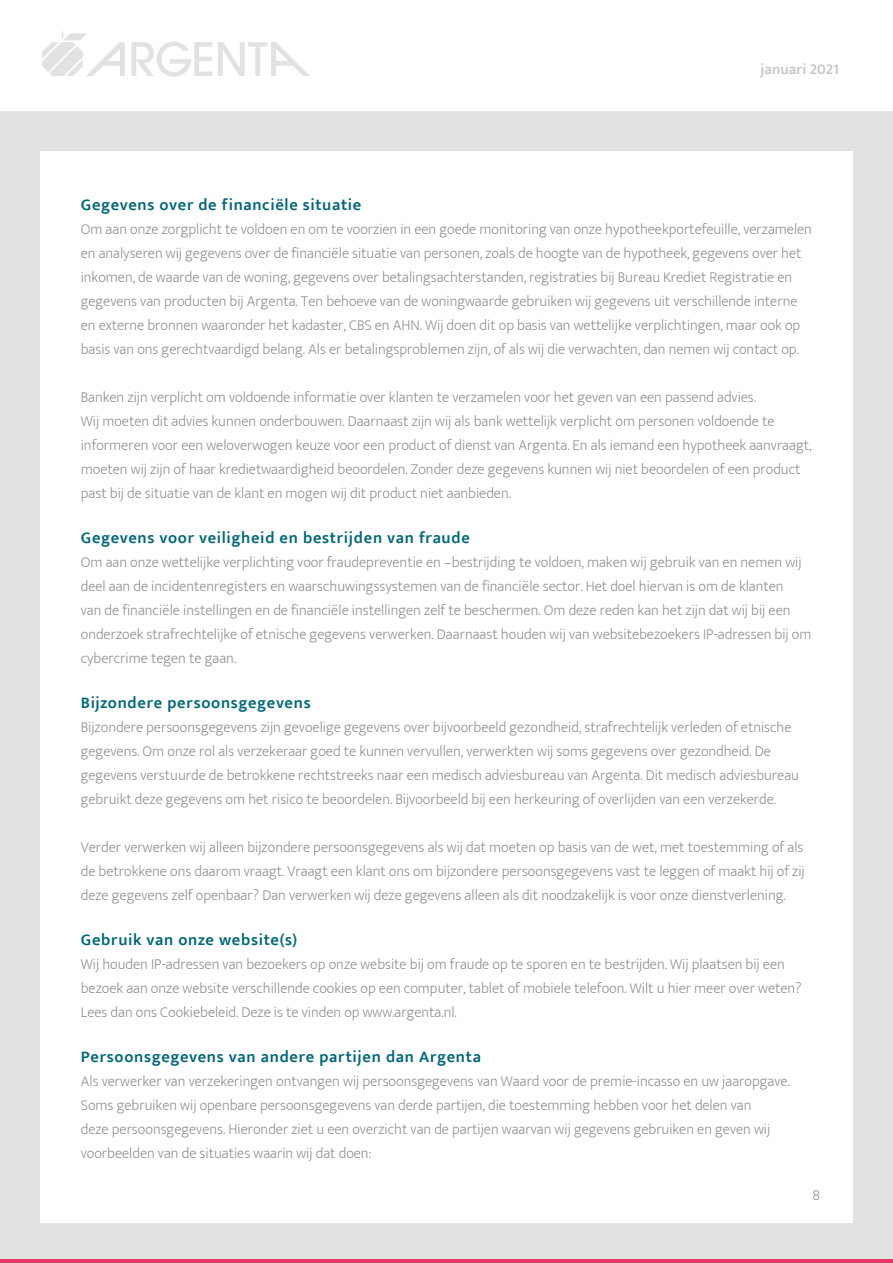
<style>
.page{position:relative;width:893px;height:1263px;background:#e1e3e3}
.page>*{position:absolute;margin:0;border:0;box-sizing:border-box;transform-origin:0 0}
.t1{font:600 16.5px "Ek Mukta";letter-spacing:.04em;color:#006779}
.t2{font:200 15px/24px "Ek Mukta";color:#818282}
.t3{font:600 15px "Ek Mukta";letter-spacing:.005em;color:#c6c5c7}
</style>
<div class="page">
<div style="left:40px;top:151px;width:813px;height:1071px;background:#fff"></div>
<hr style="left:0;top:1260px;width:893px;height:3px;background:#e83965">
<div style="left:0;top:0;width:893px;height:111px;background:#fff"></div>
<svg style="left:131px;top:41px;width:81px;height:36px"></svg>
<svg style="left:218px;top:42px;width:92px;height:34px"></svg>
<svg style="left:42px;top:31px;width:83px;height:45px"></svg>
<p class="t3" style="left:761px;top:60px;width:80px">januari 2021</p>
<p class="t1" style="left:81px;top:195px;width:282px">Gegevens over de financiële situatie</p>
<p class="t2" style="left:81px;top:217px;width:733px">Om aan onze zorgplicht te voldoen en om te voorzien in een goede monitoring van onze hypotheekportefeuille, verzamelen en analyseren wij gegevens over de financiële situatie van personen, zoals de hoogte van de hypotheek, gegevens over het inkomen, de waarde van de woning, gegevens over betalingsachterstanden, registraties bij Bureau Krediet Registratie en gegevens van producten bij Argenta. Ten behoeve van de woningwaarde gebruiken wij gegevens uit verschillende interne en externe bronnen waaronder het kadaster, CBS en AHN. Wij doen dit op basis van wettelijke verplichtingen, maar ook op basis van ons gerechtvaardigd belang. Als er betalingsproblemen zijn, of als wij die verwachten, dan nemen wij contact op.</p>
<p class="t2" style="left:81px;top:385px;width:732px">Banken zijn verplicht om voldoende informatie over klanten te verzamelen voor het geven van een passend advies.<br>Wij moeten dit advies kunnen onderbouwen. Daarnaast zijn wij als bank wettelijk verplicht om personen voldoende te informeren voor een weloverwogen keuze voor een product of dienst van Argenta. En als iemand een hypotheek aanvraagt, moeten wij zijn of haar kredietwaardigheid beoordelen. Zonder deze gegevens kunnen wij niet beoordelen of een product past bij de situatie van de klant en mogen wij dit product niet aanbieden.</p>
<p class="t1" style="left:81px;top:528px;width:391px">Gegevens voor veiligheid en bestrijden van fraude</p>
<p class="t2" style="left:81px;top:550px;width:732px">Om aan onze wettelijke verplichting voor fraudepreventie en –bestrijding te voldoen, maken wij gebruik van en nemen wij deel aan de incidentenregisters en waarschuwingssystemen van de financiële sector. Het doel hiervan is om de klanten<br>van de financiële instellingen en de financiële instellingen zelf te beschermen. Om deze reden kan het zijn dat wij bij een onderzoek strafrechtelijke of etnische gegevens verwerken. Daarnaast houden wij van websitebezoekers IP-adressen bij om cybercrime tegen te gaan.</p>
<p class="t1" style="left:81px;top:693px;width:231px">Bijzondere persoonsgegevens</p>
<p class="t2" style="left:81px;top:715px;width:720px">Bijzondere persoonsgegevens zijn gevoelige gegevens over bijvoorbeeld gezondheid, strafrechtelijk verleden of etnische gegevens. Om onze rol als verzekeraar goed te kunnen vervullen, verwerkten wij soms gegevens over gezondheid. De gegevens verstuurde de betrokkene rechtstreeks naar een medisch adviesbureau van Argenta. Dit medisch adviesbureau gebruikt deze gegevens om het risico te beoordelen. Bijvoorbeeld bij een herkeuring of overlijden van een verzekerde.</p>
<p class="t2" style="left:81px;top:835px;width:725px;text-align:justify">Verder verwerken wij alleen bijzondere persoonsgegevens als wij dat moeten op basis van de wet, met toestemming of als de betrokkene ons daarom vraagt. Vraagt een klant ons om bijzondere persoonsgegevens vast te leggen of maakt hij of zij deze gegevens zelf openbaar? Dan verwerken wij deze gegevens alleen als dit noodzakelijk is voor onze dienstverlening.</p>
<p class="t1" style="left:81px;top:930px;width:218px">Gebruik van onze website(s)</p>
<p class="t2" style="left:81px;top:952px;width:722px">Wij houden IP-adressen van bezoekers op onze website bij om fraude op te sporen en te bestrijden. Wij plaatsen bij een bezoek aan onze website verschillende cookies op een computer, tablet of mobiele telefoon. Wilt u hier meer over weten?<br>Lees dan ons Cookiebeleid. Deze is te vinden op www.argenta.nl.</p>
<p class="t1" style="left:81px;top:1047px;width:402px">Persoonsgegevens van andere partijen dan Argenta</p>
<p class="t2" style="left:81px;top:1069px;width:711px">Als verwerker van verzekeringen ontvangen wij persoonsgegevens van Waard voor de premie-incasso en uw jaaropgave.<br>Soms gebruiken wij openbare persoonsgegevens van derde partijen, die toestemming hebben voor het delen van<br>deze persoonsgegevens. Hieronder ziet u een overzicht van de partijen waarvan wij gegevens gebruiken en geven wij voorbeelden van de situaties waarin wij dat doen:</p>
<p class="t2" style="left:812px;top:1183px;width:9px">8</p>
</div>
